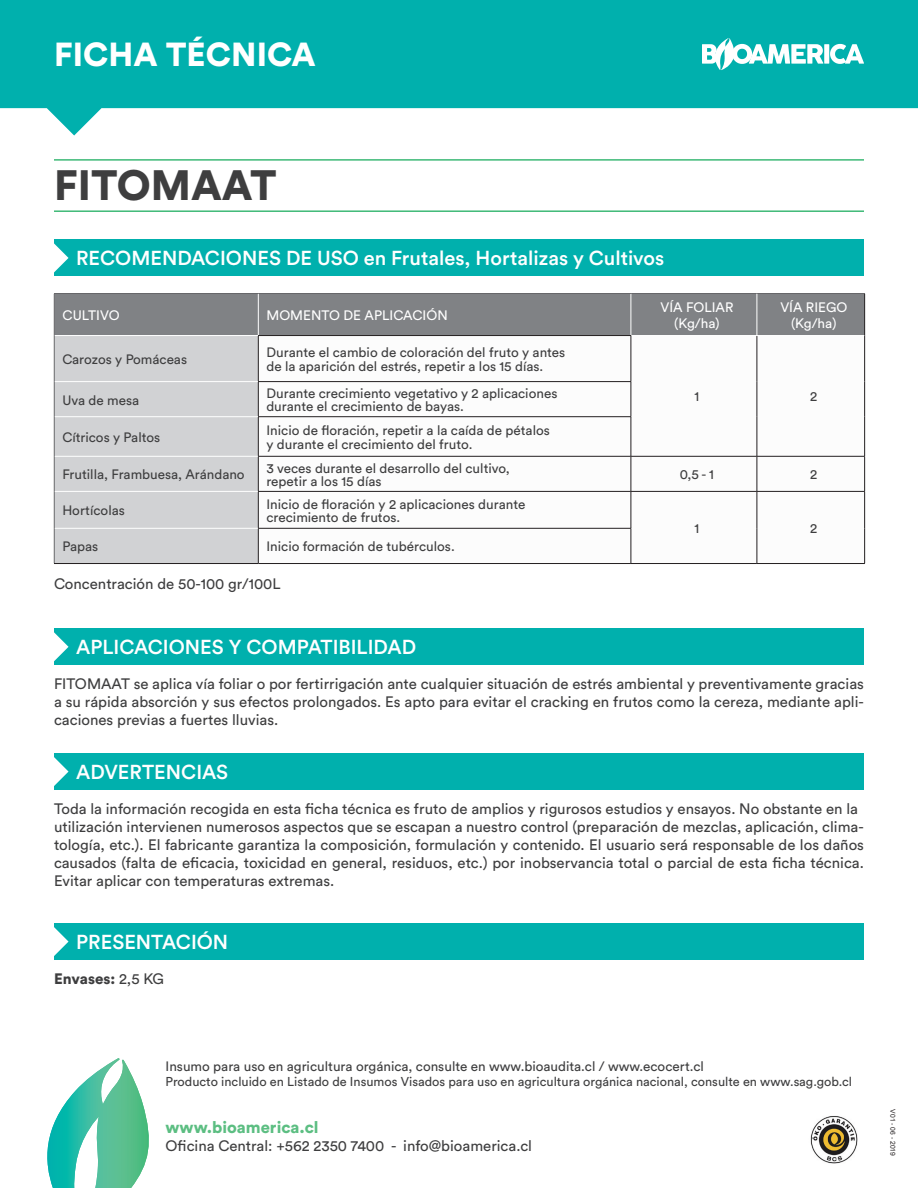
<style>
.page{position:relative;width:918px;height:1188px;background:#fff}
.page>*{position:absolute;margin:0;border:0;box-sizing:border-box;transform-origin:0 0}
.t1{font:900 42px "Circular Std";color:#3e3e3f}
.t2{font:900 33px "Circular Std";color:#fff}
.t3{font:500 20.1px "Circular Std";color:#fff}
.t4{font:900 16.5px "Circular Std";color:#5cbe82}
.t5{font:15px/18px "Circular Std";color:#3e3e3f;text-align:justify}
.t6{font:900 15px "Circular Std";color:#3e3e3f}
.t7{font:13.65px/16.4px "Circular Std";color:#fff;text-align:center}
.t8{font:13.5px/13.5px "Circular Std";color:#3e3e3f}
.t9{font:12.75px "Circular Std";color:#3e3e3f}
.t10{font:6.75px "Arial";color:#231f20}
.s1{font-weight:400}
</style>
<div class="page">
<svg style="left:0;top:0;width:918px;height:136px;fill:#00b0ad"></svg>
<div style="left:54px;top:240px;width:810px;height:36px;background:#00b0ad"></div>
<div style="left:54px;top:629px;width:810px;height:36px;background:#00b0ad"></div>
<svg style="left:702px;top:38px;width:162px;height:32px"></svg>
<hr style="left:54px;top:210px;width:810px;height:2px;background:#3eb977">
<hr style="left:54px;top:159px;width:810px;height:2px;background:#3eb977">
<div style="left:55px;top:294px;width:809px;height:41px;background:#808285"></div>
<div style="left:55px;top:336px;width:203px;height:227px;background:#d1d2d4"></div>
<svg style="left:259px;top:336px;width:605px;height:227px"></svg>
<hr style="left:757px;top:336px;width:1px;height:46px;background:#231f20">
<hr style="left:864px;top:336px;width:1px;height:46px;background:#231f20">
<hr style="left:757px;top:382px;width:1px;height:35px;background:#231f20">
<hr style="left:864px;top:382px;width:1px;height:35px;background:#231f20">
<hr style="left:757px;top:417px;width:1px;height:39px;background:#231f20">
<hr style="left:864px;top:417px;width:1px;height:39px;background:#231f20">
<hr style="left:757px;top:457px;width:1px;height:34px;background:#231f20">
<hr style="left:864px;top:457px;width:1px;height:34px;background:#231f20">
<hr style="left:757px;top:492px;width:1px;height:36px;background:#231f20">
<hr style="left:864px;top:492px;width:1px;height:36px;background:#231f20">
<hr style="left:757px;top:528px;width:1px;height:35px;background:#231f20">
<hr style="left:864px;top:528px;width:1px;height:35px;background:#231f20">
<hr style="left:631px;top:293px;width:126px;height:1px;background:#67676a">
<hr style="left:757px;top:293px;width:108px;height:1px;background:#67676a">
<hr style="left:258px;top:294px;width:1px;height:41px;background:#fff">
<hr style="left:631px;top:294px;width:1px;height:41px;background:#fff">
<hr style="left:757px;top:294px;width:1px;height:41px;background:#fff">
<hr style="left:864px;top:294px;width:1px;height:42px;background:#231f20">
<hr style="left:258px;top:336px;width:1px;height:45px;background:#231f20">
<hr style="left:258px;top:335px;width:373px;height:1px;background:#231f20">
<hr style="left:631px;top:336px;width:1px;height:45px;background:#231f20">
<hr style="left:55px;top:381px;width:203px;height:1px;background:#fff">
<hr style="left:258px;top:382px;width:1px;height:34px;background:#231f20">
<hr style="left:631px;top:382px;width:1px;height:34px;background:#231f20">
<hr style="left:258px;top:381px;width:373px;height:1px;background:#231f20">
<hr style="left:55px;top:416px;width:203px;height:1px;background:#fff">
<hr style="left:258px;top:417px;width:1px;height:39px;background:#231f20">
<hr style="left:631px;top:417px;width:1px;height:39px;background:#231f20">
<hr style="left:258px;top:416px;width:373px;height:1px;background:#231f20">
<hr style="left:55px;top:456px;width:203px;height:1px;background:#fff">
<hr style="left:258px;top:457px;width:1px;height:34px;background:#231f20">
<hr style="left:258px;top:456px;width:373px;height:1px;background:#231f20">
<hr style="left:631px;top:457px;width:1px;height:34px;background:#231f20">
<hr style="left:55px;top:491px;width:203px;height:1px;background:#fff">
<hr style="left:258px;top:492px;width:1px;height:36px;background:#231f20">
<hr style="left:258px;top:491px;width:373px;height:1px;background:#231f20">
<hr style="left:631px;top:492px;width:1px;height:36px;background:#231f20">
<hr style="left:757px;top:563px;width:108px;height:1px;background:#231f20">
<hr style="left:55px;top:528px;width:203px;height:1px;background:#fff">
<hr style="left:258px;top:529px;width:1px;height:34px;background:#231f20">
<hr style="left:631px;top:529px;width:1px;height:34px;background:#231f20">
<hr style="left:258px;top:528px;width:373px;height:1px;background:#231f20">
<hr style="left:54px;top:293px;width:204px;height:1px;background:#67676a">
<hr style="left:54px;top:294px;width:1px;height:42px;background:#67676a">
<hr style="left:258px;top:293px;width:373px;height:1px;background:#67676a">
<hr style="left:631px;top:456px;width:126px;height:1px;background:#231f20">
<hr style="left:757px;top:456px;width:108px;height:1px;background:#231f20">
<hr style="left:631px;top:491px;width:126px;height:1px;background:#231f20">
<hr style="left:757px;top:491px;width:108px;height:1px;background:#231f20">
<hr style="left:631px;top:563px;width:126px;height:1px;background:#231f20">
<hr style="left:54px;top:336px;width:1px;height:46px;background:#67676a">
<hr style="left:54px;top:382px;width:1px;height:35px;background:#67676a">
<hr style="left:54px;top:417px;width:1px;height:39px;background:#67676a">
<hr style="left:54px;top:456px;width:1px;height:35px;background:#67676a">
<hr style="left:54px;top:491px;width:1px;height:37px;background:#67676a">
<hr style="left:54px;top:528px;width:1px;height:35px;background:#67676a">
<hr style="left:54px;top:563px;width:204px;height:1px;background:#231f20">
<hr style="left:258px;top:563px;width:373px;height:1px;background:#231f20">
<svg style="left:54px;top:239px;width:15px;height:34px"></svg>
<svg style="left:54px;top:628px;width:15px;height:34px"></svg>
<svg style="left:47px;top:1058px;width:102px;height:130px"></svg>
<div style="left:54px;top:753px;width:810px;height:37px;background:#00b0ad"></div>
<div style="left:54px;top:923px;width:810px;height:37px;background:#00b0ad"></div>
<svg style="left:54px;top:757px;width:15px;height:29px"></svg>
<svg style="left:54px;top:927px;width:15px;height:29px"></svg>
<img style="left:810px;top:1116px;width:48px;height:48px">
<h2 class="t2" style="left:54px;top:32px;width:263px">FICHA TÉCNICA</h2>
<h1 class="t1" style="left:54px;top:157px;width:224px">FITOMAAT</h1>
<h3 class="t3" style="left:76px;top:246px;width:590px">RECOMENDACIONES DE USO en Frutales, Hortalizas y Cultivos</h3>
<p class="t7" style="left:62px;top:307px;width:59px">CULTIVO</p>
<p class="t7" style="left:267px;top:307px;width:183px">MOMENTO DE APLICACIÓN</p>
<p class="t7" style="left:660px;top:299px;width:75px">VÍA FOLIAR (Kg/ha)</p>
<p class="t7" style="left:780px;top:299px;width:68px">VÍA RIEGO (Kg/ha)</p>
<p class="t8" style="left:62px;top:352px;width:126px">Carozos y Pomáceas</p>
<p class="t8" style="left:266px;top:346px;width:300px">Durante el cambio de coloración del fruto y antes de la aparición del estrés, repetir a los 15 días.</p>
<p class="t8" style="left:62px;top:393px;width:78px">Uva de mesa</p>
<p class="t8" style="left:266px;top:386px;width:293px">Durante crecimiento vegetativo y 2 aplicaciones</p>
<p class="t8" style="left:695px;top:390px;width:6px">1</p>
<p class="t8" style="left:810px;top:390px;width:9px">2</p>
<p class="t8" style="left:266px;top:400px;width:199px">durante el crecimiento de bayas.</p>
<p class="t8" style="left:62px;top:430px;width:99px">Cítricos y Paltos</p>
<p class="t8" style="left:266px;top:424px;width:285px">Inicio de floración, repetir a la caída de pétalos y durante el crecimiento del fruto.</p>
<p class="t8" style="left:62px;top:468px;width:184px">Frutilla, Frambuesa, Arándano</p>
<p class="t8" style="left:266px;top:461px;width:245px">3 veces durante el desarrollo del cultivo, repetir a los 15 días</p>
<p class="t8" style="left:680px;top:468px;width:36px">0,5 - 1</p>
<p class="t8" style="left:810px;top:468px;width:9px">2</p>
<p class="t8" style="left:62px;top:504px;width:64px">Hortícolas</p>
<p class="t8" style="left:266px;top:497px;width:261px">Inicio de floración y 2 aplicaciones durante crecimiento de frutos.</p>
<p class="t8" style="left:695px;top:521px;width:6px">1</p>
<p class="t8" style="left:810px;top:521px;width:9px">2</p>
<p class="t8" style="left:62px;top:540px;width:37px">Papas</p>
<p class="t8" style="left:266px;top:540px;width:190px">Inicio formación de tubérculos.</p>
<p class="t5" style="left:54px;top:575px;width:228px">Concentración de 50-100 gr/100L</p>
<h3 class="t3" style="left:76px;top:635px;width:341px">APLICACIONES Y COMPATIBILIDAD</h3>
<p class="t5" style="left:54px;top:675px;width:812px">FITOMAAT se aplica vía foliar o por fertirrigación ante cualquier situación de estrés ambiental y preventivamente gracias a su rápida absorción y sus efectos prolongados. Es apto para evitar el cracking en frutos como la cereza, mediante apli&shy;caciones previas a fuertes lluvias.</p>
<h3 class="t3" style="left:76px;top:759px;width:154px">ADVERTENCIAS</h3>
<p class="t5" style="left:54px;top:800px;width:812px;text-align:left">Toda la información recogida en esta ficha técnica es fruto de amplios y rigurosos estudios y ensayos. No obstante en la utilización intervienen numerosos aspectos que se escapan a nuestro control (preparación de mezclas, aplicación, clima&shy;tología, etc.). El fabricante garantiza la composición, formulación y contenido. El usuario será responsable de los daños causados (falta de eficacia, toxicidad en general, residuos, etc.) por inobservancia total o parcial de esta ficha técnica.<br>Evitar aplicar con temperaturas extremas.</p>
<h3 class="t3" style="left:76px;top:929px;width:154px">PRESENTACIÓN</h3>
<p class="t6" style="left:54px;top:969px;width:112px">Envases: <span class="s1">2,5 KG</span></p>
<p class="t8" style="left:166px;top:1059px;width:540px">Insumo para uso en agricultura orgánica, consulte en www.bioaudita.cl / www.ecocert.cl</p>
<p class="t9" style="left:166px;top:1074px;width:688px">Producto incluido en Listado de Insumos Visados para uso en agricultura orgánica nacional, consulte en www.sag.gob.cl</p>
<p class="t4" style="left:166px;top:1117px;width:155px">www.bioamerica.cl</p>
<p class="t5" style="left:166px;top:1137px;width:368px">Oficina Central: +562 2350 7400 - info@bioamerica.cl</p>
<p class="t10" style="left:897px;top:1109px;width:48px;rotate:90deg">V01 - 06 - 2019</p>
</div>
